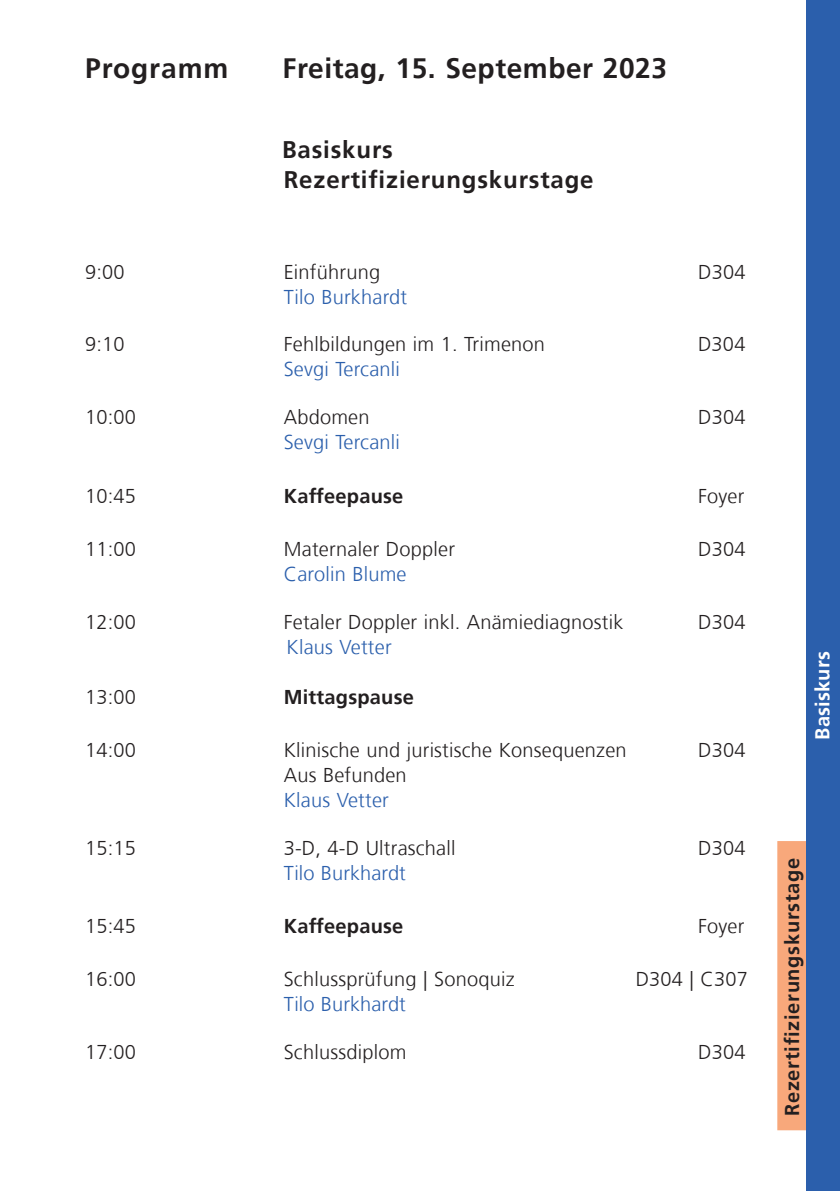
<style>
.page{position:relative;width:840px;height:1191px;background:#fff}
.page>*{position:absolute;margin:0;border:0;box-sizing:border-box;transform-origin:0 0}
.t1{font:700 28px "Frutiger";letter-spacing:.02em;color:#231f20}
.t2{font:700 24px "Frutiger";letter-spacing:.035em;color:#231f20}
.t3{font:300 20px "Frutiger";letter-spacing:.01em;color:#231f20}
.t4{font:300 20px "Frutiger";letter-spacing:.01em;color:#2b5fac}
.t5{font:700 20px "Frutiger";letter-spacing:.01em;color:#231f20}
.t6{font:700 20px "Frutiger";letter-spacing:.035em;color:#231f20}
.t7{font:700 20px "Frutiger";letter-spacing:.01em;color:#fff}
</style>
<div class="page">
<div style="left:776px;top:841px;width:36px;height:289px;background:#f8a87b"></div>
<div style="left:806px;top:0;width:33px;height:1191px;background:#2b5fac"></div>
<h1 class="t1" style="left:85px;top:57px;width:145px">Programm</h1>
<h1 class="t1" style="left:282px;top:57px;width:385px">Freitag, 15. September 2023</h1>
<p class="t2" style="left:282px;top:140px;width:112px">Basiskurs</p>
<p class="t2" style="left:283px;top:170px;width:311px">Rezertifizierungskurstage</p>
<p class="t3" style="left:85px;top:264px;width:41px">9:00</p>
<p class="t3" style="left:283px;top:264px;width:98px">Einführung</p>
<p class="t3" style="left:697px;top:264px;width:49px">D304</p>
<p class="t4" style="left:283px;top:289px;width:125px">Tilo Burkhardt</p>
<p class="t3" style="left:85px;top:336px;width:41px">9:10</p>
<p class="t3" style="left:283px;top:336px;width:262px">Fehlbildungen im 1. Trimenon</p>
<p class="t3" style="left:697px;top:336px;width:49px">D304</p>
<p class="t4" style="left:283px;top:361px;width:118px">Sevgi Tercanli</p>
<p class="t3" style="left:85px;top:409px;width:52px">10:00</p>
<p class="t3" style="left:283px;top:409px;width:87px">Abdomen</p>
<p class="t3" style="left:697px;top:409px;width:49px">D304</p>
<p class="t4" style="left:283px;top:434px;width:118px">Sevgi Tercanli</p>
<p class="t3" style="left:85px;top:487px;width:52px">10:45</p>
<p class="t5" style="left:283px;top:487px;width:121px">Kaffeepause</p>
<p class="t3" style="left:697px;top:487px;width:48px">Foyer</p>
<p class="t3" style="left:85px;top:541px;width:52px">11:00</p>
<p class="t3" style="left:283px;top:541px;width:173px">Maternaler Doppler</p>
<p class="t3" style="left:697px;top:541px;width:49px">D304</p>
<p class="t4" style="left:283px;top:566px;width:124px">Carolin Blume</p>
<p class="t3" style="left:85px;top:613px;width:52px">12:00</p>
<p class="t3" style="left:283px;top:613px;width:341px">Fetaler Doppler inkl. Anämiediagnostik</p>
<p class="t3" style="left:697px;top:613px;width:49px">D304</p>
<p class="t4" style="left:286px;top:638px;width:106px">Klaus Vetter</p>
<p class="t3" style="left:85px;top:688px;width:52px">13:00</p>
<p class="t5" style="left:283px;top:688px;width:131px">Mittagspause</p>
<p class="t3" style="left:85px;top:742px;width:52px">14:00</p>
<p class="t3" style="left:283px;top:742px;width:344px">Klinische und juristische Konsequenzen</p>
<p class="t3" style="left:697px;top:742px;width:49px">D304</p>
<p class="t3" style="left:283px;top:767px;width:124px">Aus Befunden</p>
<p class="t4" style="left:283px;top:792px;width:106px">Klaus Vetter</p>
<p class="t3" style="left:85px;top:839px;width:52px">15:15</p>
<p class="t3" style="left:283px;top:839px;width:173px">3-D, 4-D Ultraschall</p>
<p class="t3" style="left:697px;top:839px;width:49px">D304</p>
<p class="t4" style="left:283px;top:864px;width:124px">Tilo Burkhardt</p>
<p class="t3" style="left:85px;top:918px;width:52px">15:45</p>
<p class="t5" style="left:283px;top:918px;width:121px">Kaffeepause</p>
<p class="t3" style="left:697px;top:918px;width:48px">Foyer</p>
<p class="t3" style="left:85px;top:971px;width:52px">16:00</p>
<p class="t3" style="left:283px;top:971px;width:232px">Schlussprüfung | Sonoquiz</p>
<p class="t3" style="left:635px;top:971px;width:114px">D304 | C307</p>
<p class="t4" style="left:283px;top:996px;width:124px">Tilo Burkhardt</p>
<p class="t3" style="left:85px;top:1044px;width:52px">17:00</p>
<p class="t3" style="left:283px;top:1044px;width:124px">Schlussdiplom</p>
<p class="t3" style="left:697px;top:1044px;width:49px">D304</p>
<p class="t7" style="left:813px;top:739px;width:90px;rotate:-90deg">Basiskurs</p>
<p class="t6" style="left:783px;top:1116px;width:259px;rotate:-90deg">Rezertifizierungskurstage</p>
</div>
